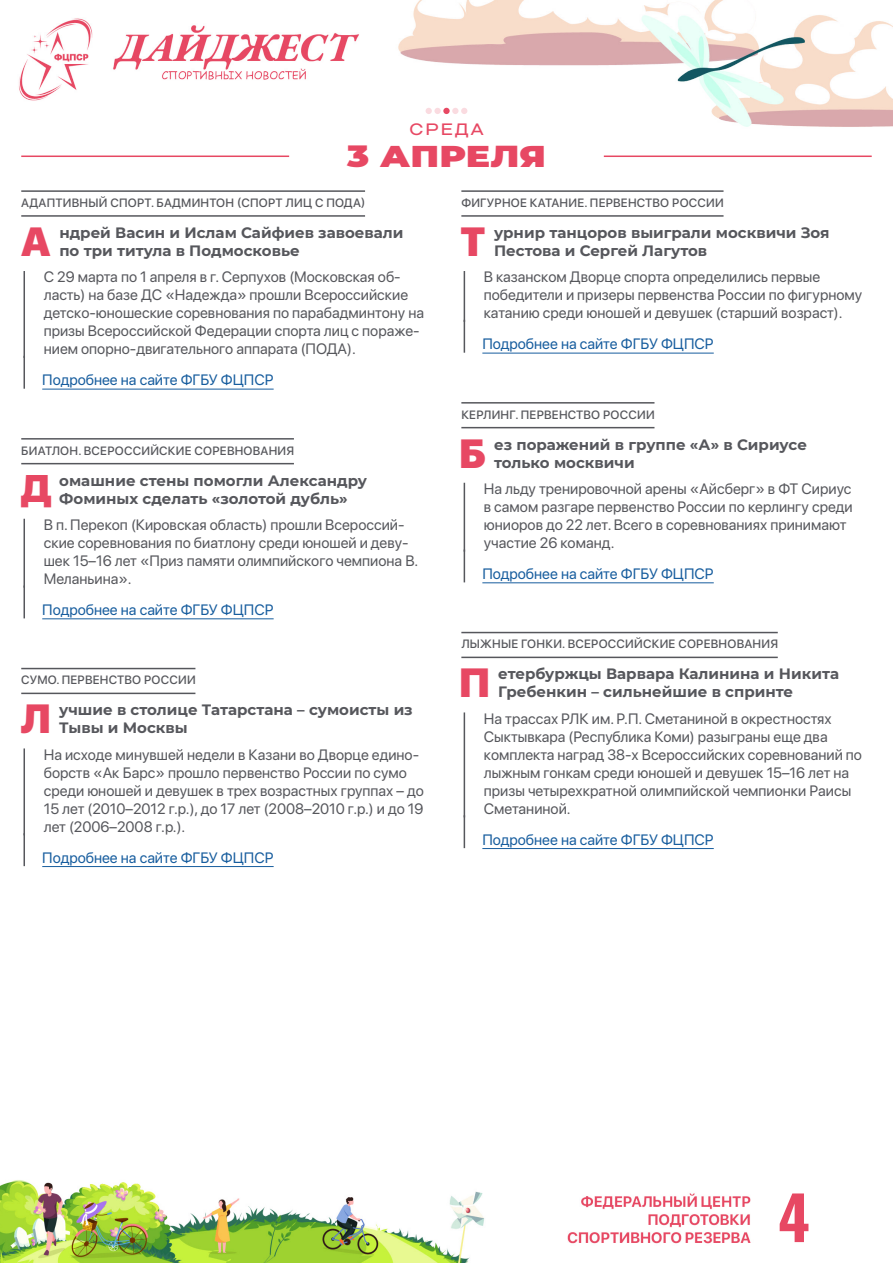
<style>
.page{position:relative;width:893px;height:1263px;background:#fff}
.page>*{position:absolute;margin:0;border:0;box-sizing:border-box;transform-origin:0 0}
.t1{font:700 60px "Oswald";color:#e74863}
.Заголовок_1{font:900 40.5px "SF Pro Display";color:#e74863}
.Заголовок_1-2{font:900 38.25px "SF Pro Display";color:#e74863}
.t2{font:900 30px "Montserrat";color:#e74863;scale:1.2 1}
.t3{font:500 16.5px "Steppe";letter-spacing:.08em;color:#e74863;scale:1.09 1}
.Текст{font:15px/18px "SF Pro Display";color:#56575c}
.Заголовок_1-3{font:700 15px/18px "Montserrat";color:#56575c}
.Гиперссылка{font:15px "SF Pro Display";color:#175d9e}
.Подзаголовок{font:italic 500 12px "SF Pro Display";letter-spacing:.02em;color:#56575c}
</style>
<div class="page">
<img style="left:0;top:0;width:893px;height:1263px">
<hr style="left:21px;top:156px;width:268px;height:1px;background:#e74863">
<hr style="left:604px;top:156px;width:268px;height:1px;background:#e74863">
<svg style="left:426px;top:108px;width:6px;height:6px"></svg>
<div style="left:434px;top:108px;width:7px;height:6px;background:#fadbe0;border-radius:50%"></div>
<div style="left:443px;top:108px;width:7px;height:6px;background:#e74863;border-radius:50%"></div>
<svg style="left:452px;top:108px;width:15px;height:6px"></svg>
<hr style="left:21px;top:215px;width:344px;height:2px;background:#56575c">
<hr style="left:21px;top:190px;width:344px;height:2px;background:#56575c">
<hr style="left:24px;top:271px;width:1px;height:87px;background:#56575c">
<hr style="left:24px;top:356px;width:1px;height:33px;background:#56575c">
<hr style="left:42px;top:389px;width:232px;height:1px;background:#175d9e">
<hr style="left:21px;top:463px;width:273px;height:1px;background:#56575c">
<hr style="left:21px;top:438px;width:273px;height:2px;background:#56575c">
<hr style="left:24px;top:519px;width:1px;height:69px;background:#56575c">
<hr style="left:24px;top:585px;width:1px;height:33px;background:#56575c">
<hr style="left:42px;top:618px;width:232px;height:1px;background:#175d9e">
<hr style="left:21px;top:693px;width:174px;height:1px;background:#56575c">
<hr style="left:21px;top:668px;width:174px;height:1px;background:#56575c">
<hr style="left:24px;top:748px;width:1px;height:87px;background:#56575c">
<hr style="left:24px;top:833px;width:1px;height:33px;background:#56575c">
<hr style="left:42px;top:866px;width:232px;height:1px;background:#175d9e">
<hr style="left:461px;top:215px;width:262px;height:2px;background:#56575c">
<hr style="left:461px;top:190px;width:262px;height:2px;background:#56575c">
<hr style="left:464px;top:271px;width:1px;height:51px;background:#56575c">
<hr style="left:464px;top:320px;width:1px;height:33px;background:#56575c">
<hr style="left:482px;top:353px;width:232px;height:1px;background:#175d9e">
<hr style="left:461px;top:427px;width:193px;height:1px;background:#56575c">
<hr style="left:461px;top:402px;width:193px;height:2px;background:#56575c">
<hr style="left:464px;top:483px;width:1px;height:69px;background:#56575c">
<hr style="left:464px;top:549px;width:1px;height:33px;background:#56575c">
<hr style="left:482px;top:582px;width:232px;height:1px;background:#175d9e">
<hr style="left:461px;top:657px;width:317px;height:1px;background:#56575c">
<hr style="left:461px;top:632px;width:317px;height:1px;background:#56575c">
<hr style="left:464px;top:712px;width:1px;height:105px;background:#56575c">
<hr style="left:464px;top:815px;width:1px;height:33px;background:#56575c">
<hr style="left:482px;top:848px;width:232px;height:1px;background:#175d9e">
<p class="t3" style="left:409px;top:119px;width:70px">СРЕДА</p>
<h3 class="t2" style="left:347px;top:134px;width:167px">3 АПРЕЛЯ</h3>
<p class="Подзаголовок" style="left:21px;top:194px;width:346px">АДАПТИВНЫЙ СПОРТ. БАДМИНТОН (СПОРТ ЛИЦ С ПОДА)</p>
<p class="Заголовок_1" style="left:20px;top:212px;width:32px">А</p>
<p class="Заголовок_1-3" style="left:59px;top:223px;width:346px">ндрей Васин и Ислам Сайфиев завоевали по три титула в Подмосковье</p>
<p class="Текст" style="left:44px;top:267px;width:382px">С 29 марта по 1 апреля в г. Серпухов (Московская об&shy;ласть) на базе ДС «Надежда» прошли Всероссийские детско-юношеские соревнования по парабадминтону на призы Всероссийской Федерации спорта лиц с пораже&shy;нием опорно-двигательного аппарата (ПОДА).</p>
<p class="Гиперссылка" style="left:42px;top:369px;width:233px">Подробнее на сайте ФГБУ ФЦПСР</p>
<p class="Подзаголовок" style="left:21px;top:442px;width:274px">БИАТЛОН. ВСЕРОССИЙСКИЕ СОРЕВНОВАНИЯ</p>
<p class="Заголовок_1-2" style="left:21px;top:460px;width:32px">Д</p>
<p class="Заголовок_1-3" style="left:59px;top:470px;width:309px">омашние стены помогли Александру<br>Фоминых сделать «золотой дубль»</p>
<p class="Текст" style="left:44px;top:515px;width:376px">В п. Перекоп (Кировская область) прошли Всероссий&shy;ские соревнования по биатлону среди юношей и деву&shy;шек 15–16 лет «Приз памяти олимпийского чемпиона В.<br>Меланьина».</p>
<p class="Гиперссылка" style="left:42px;top:599px;width:233px">Подробнее на сайте ФГБУ ФЦПСР</p>
<p class="Подзаголовок" style="left:21px;top:672px;width:176px">СУМО. ПЕРВЕНСТВО РОССИИ</p>
<p class="Заголовок_1" style="left:20px;top:689px;width:32px">Л</p>
<p class="Заголовок_1-3" style="left:59px;top:700px;width:355px">учшие в столице Татарстана – сумоисты из<br>Тывы и Москвы</p>
<p class="Текст" style="left:44px;top:744px;width:382px">На исходе минувшей недели в Казани во Дворце едино&shy;борств «Ак Барс» прошло первенство России по сумо среди юношей и девушек в трех возрастных группах – до 15 лет (2010–2012 г.р.), до 17 лет (2008–2010 г.р.) и до 19 лет (2006–2008 г.р.).</p>
<p class="Гиперссылка" style="left:42px;top:846px;width:233px">Подробнее на сайте ФГБУ ФЦПСР</p>
<p class="Подзаголовок" style="left:461px;top:194px;width:264px">ФИГУРНОЕ КАТАНИЕ. ПЕРВЕНСТВО РОССИИ</p>
<p class="Заголовок_1" style="left:460px;top:212px;width:27px">Т</p>
<p class="Заголовок_1-3" style="left:494px;top:223px;width:337px">урнир танцоров выиграли москвичи Зоя<br>Пестова и Сергей Лагутов</p>
<p class="Текст" style="left:484px;top:267px;width:380px">В казанском Дворце спорта определились первые победители и призеры первенства России по фигурному катанию среди юношей и девушек (старший возраст).</p>
<p class="Гиперссылка" style="left:482px;top:333px;width:233px">Подробнее на сайте ФГБУ ФЦПСР</p>
<p class="Подзаголовок" style="left:461px;top:406px;width:195px">КЕРЛИНГ. ПЕРВЕНСТВО РОССИИ</p>
<p class="Заголовок_1" style="left:459px;top:423px;width:28px">Б</p>
<p class="Заголовок_1-3" style="left:494px;top:434px;width:314px">ез поражений в группе «А» в Сириусе только москвичи</p>
<p class="Текст" style="left:484px;top:479px;width:370px">На льду тренировочной арены «Айсберг» в ФТ Сириус в самом разгаре первенство России по керлингу среди юниоров до 22 лет. Всего в соревнованиях принимают участие 26 команд.</p>
<p class="Гиперссылка" style="left:482px;top:563px;width:233px">Подробнее на сайте ФГБУ ФЦПСР</p>
<p class="Подзаголовок" style="left:461px;top:636px;width:318px">ЛЫЖНЫЕ ГОНКИ. ВСЕРОССИЙСКИЕ СОРЕВНОВАНИЯ</p>
<p class="Заголовок_1" style="left:459px;top:653px;width:33px">П</p>
<p class="Заголовок_1-3" style="left:498px;top:664px;width:342px">етербуржцы Варвара Калинина и Никита<br>Гребенкин – сильнейшие в спринте</p>
<p class="Текст" style="left:484px;top:708px;width:380px">На трассах РЛК им. Р.П. Сметаниной в окрестностях Сыктывкара (Республика Коми) разыграны еще два комплекта наград 38-х Всероссийских соревнований по лыжным гонкам среди юношей и девушек 15–16 лет на призы четырехкратной олимпийской чемпионки Раисы Сметаниной.</p>
<p class="Гиперссылка" style="left:482px;top:828px;width:233px">Подробнее на сайте ФГБУ ФЦПСР</p>
<h1 class="t1" style="left:778px;top:1186px;width:33px">4</h1>
</div>
